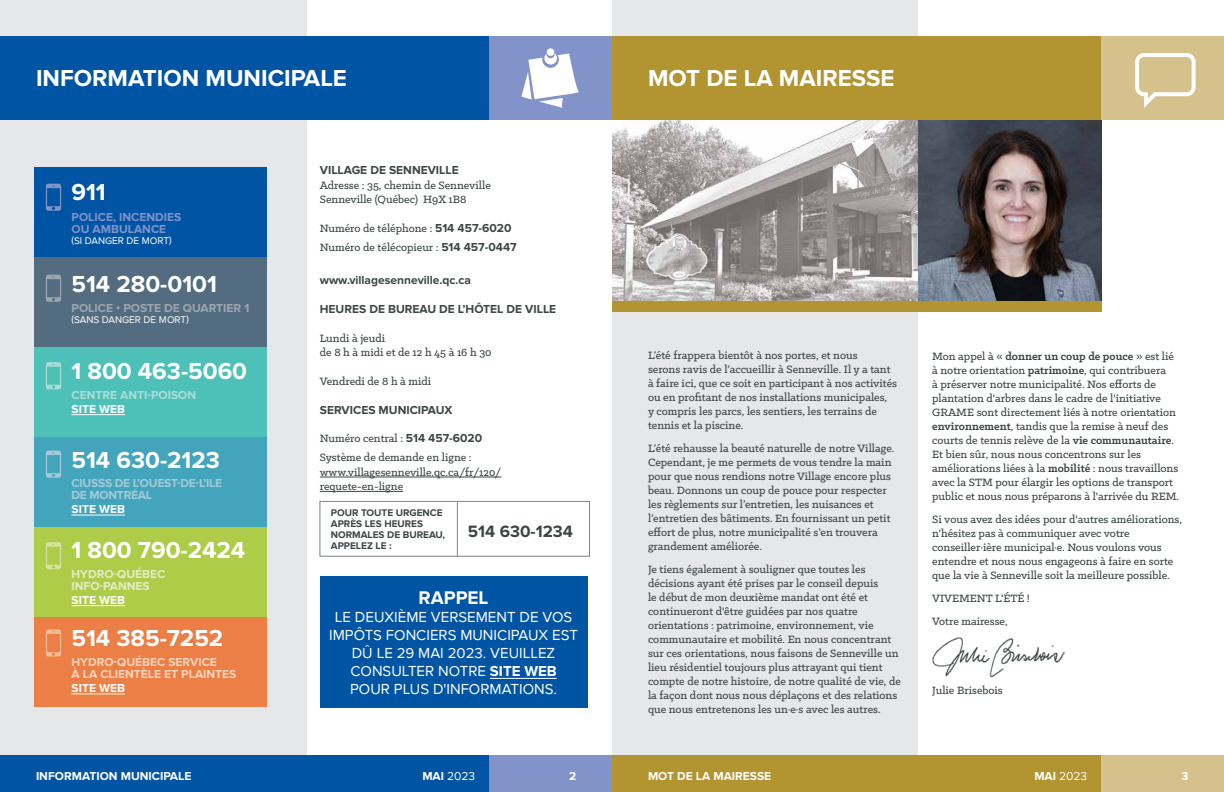
<style>
.page{position:relative;width:1224px;height:792px;background:#fff}
.page>*{position:absolute;margin:0;border:0;box-sizing:border-box;transform-origin:0 0}
.t1{font:700 24px "Proxima Nova";color:#fff}
.t2{font:700 19px "Proxima Nova";color:#fff}
.t3{font:700 17px "Proxima Nova";color:#3d4644}
.t4{font:15px/18px "Proxima Nova";color:#fff;text-align:center}
.t5{font:500 12px/14px "Klinic Slab";color:#3d4644}
.t6{font:700 12px "Proxima Nova";color:#3d4644}
.t7{font:700 12px "Proxima Nova";color:#fff}
.t8{font:700 12px/12px "Proxima Nova";color:#f9d4bc}
.t9{font:700 12px/12px "Proxima Nova";letter-spacing:-.02em;color:#a3cad8}
.t10{font:700 12px/12px "Proxima Nova";color:#8193c9}
.t11{font:700 12px "Proxima Nova";color:#9da5b2}
.t12{font:700 12px/12px "Proxima Nova";color:#e3edc6}
.t13{font:700 12px "Proxima Nova";color:#abddd8}
.t14{font:12px "Proxima Nova";color:#fff}
.t15{font:700 10px/11px "Proxima Nova";color:#3d4644}
.t16{font:10px "Proxima Nova";color:#fff}
.s1{font-family:"Proxima Nova";font-weight:700}
.s2{font-weight:700}
</style>
<div class="page">
<div style="left:612px;top:0;width:306px;height:792px;background:#e6e7e8"></div>
<img style="left:612px;top:119px;width:490px;height:182px">
<div style="left:0;top:0;width:307px;height:792px;background:#e6e7e8"></div>
<div style="left:0;top:756px;width:489px;height:36px;background:#0054a4"></div>
<div style="left:612px;top:756px;width:489px;height:36px;background:#b29430"></div>
<div style="left:489px;top:756px;width:123px;height:36px;background:#8193c9"></div>
<div style="left:1101px;top:756px;width:123px;height:36px;background:#d4c18b"></div>
<div style="left:0;top:36px;width:489px;height:83px;background:#0054a4"></div>
<div style="left:612px;top:36px;width:489px;height:83px;background:#b29430"></div>
<div style="left:489px;top:36px;width:123px;height:83px;background:#8193c9"></div>
<div style="left:1101px;top:36px;width:123px;height:83px;background:#d4c18b"></div>
<div style="left:547px;top:48px;width:7px;height:8px;background:#fff;border-radius:50%"></div>
<svg style="left:521px;top:53px;width:58px;height:55px"></svg>
<div style="left:34px;top:167px;width:233px;height:90px;background:#0054a4"></div>
<div style="left:34px;top:257px;width:233px;height:90px;background:#536c7f"></div>
<div style="left:34px;top:347px;width:233px;height:90px;background:#4dc1b8"></div>
<div style="left:34px;top:437px;width:233px;height:90px;background:#43a5bc"></div>
<div style="left:34px;top:527px;width:233px;height:90px;background:#adcd48"></div>
<div style="left:34px;top:617px;width:233px;height:90px;background:#eb7f46"></div>
<svg style="left:46px;top:184px;width:15px;height:27px"></svg>
<svg style="left:46px;top:275px;width:15px;height:27px"></svg>
<svg style="left:46px;top:362px;width:15px;height:27px"></svg>
<hr style="left:72px;top:414px;width:53px;height:1px;background:#fff">
<svg style="left:46px;top:451px;width:15px;height:27px"></svg>
<hr style="left:72px;top:515px;width:53px;height:1px;background:#fff">
<svg style="left:46px;top:542px;width:15px;height:27px"></svg>
<hr style="left:72px;top:605px;width:53px;height:1px;background:#fff">
<svg style="left:46px;top:629px;width:15px;height:28px"></svg>
<hr style="left:72px;top:694px;width:53px;height:1px;background:#fff">
<hr style="left:320px;top:477px;width:181px;height:1px;background:#3d4644">
<hr style="left:320px;top:491px;width:83px;height:1px;background:#3d4644">
<svg style="left:1135px;top:53px;width:61px;height:55px"></svg>
<div style="left:612px;top:301px;width:490px;height:11px;background:#b29430"></div>
<img style="left:932px;top:637px;width:132px;height:41px">
<hr style="left:457px;top:502px;width:1px;height:55px;background:#808285">
<div style="left:320px;top:501px;width:270px;height:55px;border:1px solid #808285"></div>
<div style="left:320px;top:576px;width:268px;height:132px;background:#0054a4"></div>
<hr style="left:490px;top:678px;width:67px;height:1px;background:#fff">
<h1 class="t1" style="left:36px;top:64px;width:312px">INFORMATION MUNICIPALE</h1>
<h1 class="t1" style="left:648px;top:64px;width:248px">MOT DE LA MAIRESSE</h1>
<h1 class="t1" style="left:72px;top:178px;width:36px">911</h1>
<p class="t10" style="left:72px;top:211px;width:111px">POLICE, INCENDIES<br>OU AMBULANCE</p>
<p class="t16" style="left:72px;top:234px;width:102px">(SI DANGER DE MORT)</p>
<h1 class="t1" style="left:72px;top:270px;width:147px">514 280-0101</h1>
<p class="t11" style="left:72px;top:301px;width:179px">POLICE • POSTE DE QUARTIER 1</p>
<p class="t16" style="left:72px;top:313px;width:119px">(SANS DANGER DE MORT)</p>
<h1 class="t1" style="left:72px;top:357px;width:177px">1 800 463-5060</h1>
<p class="t13" style="left:72px;top:388px;width:126px">CENTRE ANTI-POISON</p>
<p class="t7" style="left:72px;top:402px;width:55px">SITE WEB</p>
<h1 class="t1" style="left:72px;top:446px;width:150px">514 630-2123</h1>
<p class="t9" style="left:72px;top:478px;width:152px">CIUSSS DE L’OUEST-DE-L’ILE<br>DE MONTRÉAL</p>
<p class="t7" style="left:72px;top:503px;width:55px">SITE WEB</p>
<h1 class="t1" style="left:72px;top:536px;width:175px">1 800 790-2424</h1>
<p class="t12" style="left:72px;top:568px;width:95px">HYDRO-QUÉBEC<br>INFO-PANNES</p>
<p class="t7" style="left:72px;top:593px;width:55px">SITE WEB</p>
<h1 class="t1" style="left:72px;top:625px;width:153px">514 385-7252</h1>
<p class="t8" style="left:72px;top:657px;width:166px">HYDRO-QUÉBEC SERVICE<br>À LA CLIENTÈLE ET PLAINTES</p>
<p class="t7" style="left:72px;top:681px;width:55px">SITE WEB</p>
<p class="t6" style="left:320px;top:163px;width:140px">VILLAGE DE SENNEVILLE</p>
<p class="t5" style="left:320px;top:177px;width:173px;line-height:14.4px">Adresse : 35, chemin de Senneville<br>Senneville (Québec) H9X 1B8</p>
<p class="t5" style="left:320px;top:218px;width:198px;line-height:18.9px">Numéro de téléphone : <span class="s1">514 457-6020<br></span>Numéro de télécopieur : <span class="s1">514 457-0447</span></p>
<p class="t6" style="left:320px;top:273px;width:153px">www.villagesenneville.qc.ca</p>
<p class="t6" style="left:320px;top:302px;width:238px">HEURES DE BUREAU DE L’HÔTEL DE VILLE</p>
<p class="t5" style="left:320px;top:330px;width:173px;line-height:14.4px">Lundi à jeudi<br>de 8 h à midi et de 12 h 45 à 16 h 30</p>
<p class="t5" style="left:320px;top:374px;width:113px">Vendredi de 8 h à midi</p>
<p class="t6" style="left:320px;top:403px;width:134px">SERVICES MUNICIPAUX</p>
<p class="t5" style="left:320px;top:429px;width:164px;line-height:18.9px">Numéro central : <span class="s1">514 457-6020<br></span>Système de demande en ligne :</p>
<p class="t5" style="left:320px;top:465px;width:183px;line-height:14.4px">www.villagesenneville.qc.ca/fr/120/ requete-en-ligne</p>
<p class="t15" style="left:331px;top:507px;width:116px">POUR TOUTE URGENCE<br>APRÈS LES HEURES<br>NORMALES DE BUREAU,<br>APPELEZ LE :</p>
<h3 class="t3" style="left:468px;top:521px;width:107px">514 630-1234</h3>
<h2 class="t2" style="left:419px;top:587px;width:71px">RAPPEL</h2>
<p class="t4" style="left:329px;top:609px;width:250px">LE DEUXIÈME VERSEMENT DE VOS<br>IMPÔTS FONCIERS MUNICIPAUX EST<br>DÛ LE 29 MAI 2023. VEUILLEZ<br>CONSULTER NOTRE <span class="s2">SITE WEB<br></span>POUR PLUS D'INFORMATIONS.</p>
<p class="t5" style="left:648px;top:348px;width:251px">L’été frappera bientôt à nos portes, et nous<br>serons ravis de l’accueillir à Senneville. Il y a tant à faire ici, que ce soit en participant à nos activités ou en profitant de nos installations municipales,<br>y compris les parcs, les sentiers, les terrains de tennis et la piscine.</p>
<p class="t5" style="left:648px;top:441px;width:248px">L’été rehausse la beauté naturelle de notre Village.<br>Cependant, je me permets de vous tendre la main pour que nous rendions notre Village encore plus beau. Donnons un coup de pouce pour respecter les règlements sur l’entretien, les nuisances et l’entretien des bâtiments. En fournissant un petit effort de plus, notre municipalité s’en trouvera grandement améliorée.</p>
<p class="t5" style="left:648px;top:562px;width:255px">Je tiens également à souligner que toutes les décisions ayant été prises par le conseil depuis<br>le début de mon deuxième mandat ont été et continueront d'être guidées par nos quatre orientations : patrimoine, environnement, vie communautaire et mobilité. En nous concentrant sur ces orientations, nous faisons de Senneville un lieu résidentiel toujours plus attrayant qui tient compte de notre histoire, de notre qualité de vie, de la façon dont nous nous déplaçons et des relations que nous entretenons les un·e·s avec les autres.</p>
<p class="t5" style="left:932px;top:349px;width:248px">Mon appel à « <span class="s2">donner un coup de pouce</span> » est lié à notre orientation <span class="s2">patrimoine</span>, qui contribuera<br>à préserver notre municipalité. Nos efforts de plantation d'arbres dans le cadre de l'initiative GRAME sont directement liés à notre orientation <span class="s2">environnement</span>, tandis que la remise à neuf des courts de tennis relève de la <span class="s2">vie communautaire</span>.<br>Et bien sûr, nous nous concentrons sur les améliorations liées à la <span class="s2">mobilité</span> : nous travaillons avec la STM pour élargir les options de transport public et nous nous préparons à l'arrivée du REM.</p>
<p class="t5" style="left:932px;top:512px;width:251px">Si vous avez des idées pour d'autres améliorations, n'hésitez pas à communiquer avec votre conseiller·ière municipal·e. Nous voulons vous entendre et nous nous engageons à faire en sorte que la vie à Senneville soit la meilleure possible.</p>
<p class="t5" style="left:932px;top:586px;width:99px;line-height:23px">VIVEMENT L'ÉTÉ !<br>Votre mairesse,</p>
<p class="t5" style="left:932px;top:683px;width:72px">Julie Brisebois</p>
<p class="t7" style="left:36px;top:769px;width:157px">INFORMATION MUNICIPALE</p>
<p class="t14" style="left:422px;top:769px;width:54px"><span class="s2">MAI</span> 2023</p>
<p class="t7" style="left:569px;top:769px;width:9px">2</p>
<p class="t7" style="left:648px;top:769px;width:125px">MOT DE LA MAIRESSE</p>
<p class="t14" style="left:1034px;top:769px;width:54px"><span class="s2">MAI</span> 2023</p>
<p class="t7" style="left:1181px;top:769px;width:9px">3</p>
</div>
